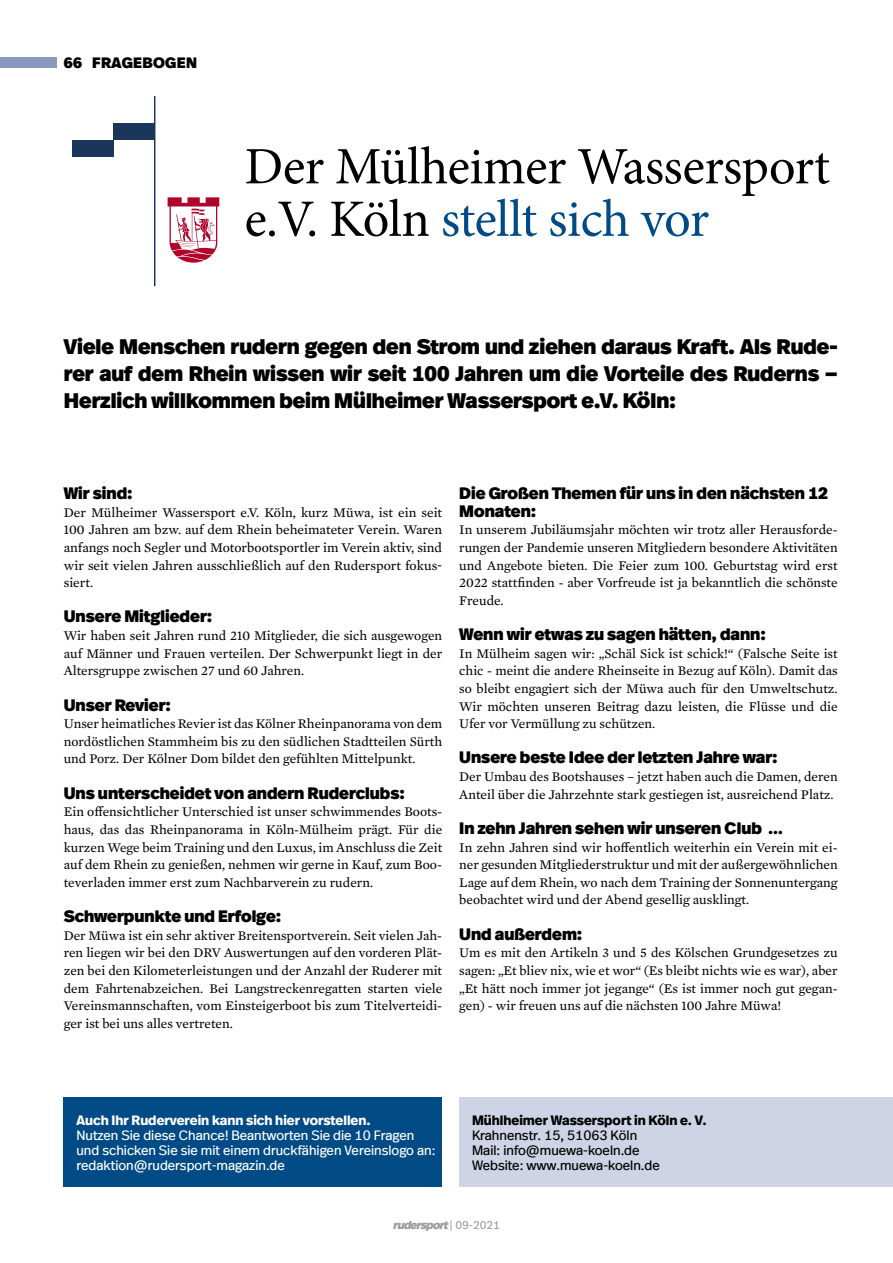
<style>
.page{position:relative;width:893px;height:1263px;background:#fff}
.page>*{position:absolute;margin:0;border:0;box-sizing:border-box;transform-origin:0 0}
.t1{font:52.5px/52.5px "Minion Pro";letter-spacing:-.015em;color:#000}
.t2{font:900 21px/27px "Real Head Offc Pro";color:#000;text-align:justify}
.t3{font:900 16.5px/17.5px "Real Head Offc Pro";color:#000}
.t4{font:900 15px "Real Head Offc Pro";letter-spacing:.025em;color:#000}
.t5{font:13.5px/17.7px "Mercury Text G2";color:#000;text-align:justify}
.t6{font:13.5px/15px "Real Head Offc Pro";color:#fff}
.t7{font:13.5px/15px "Real Head Offc Pro";color:#000}
.t8{font:700 13.5px "Real Head Offc Pro";color:#fff}
.t9{font:700 13.5px "Real Head Offc Pro";color:#000}
.t10{font:italic 900 11.25px "Real Head Offc Pro";color:#9c9d9d}
.s1{color:#004b85}
.s2{font-weight:400;font-style:normal}
</style>
<div class="page">
<div style="left:0;top:58px;width:56px;height:10px;background:#8898bf"></div>
<div style="left:64px;top:1097px;width:378px;height:89px;background:#004b85"></div>
<div style="left:459px;top:1097px;width:434px;height:89px;background:#ced3e5"></div>
<svg style="left:168px;top:197px;width:51px;height:66px"></svg>
<div style="left:72px;top:140px;width:41px;height:17px;background:#1a365a"></div>
<div style="left:113px;top:123px;width:42px;height:17px;background:#1a365a"></div>
<hr style="left:155px;top:96px;width:1px;height:190px;background:#1a365a">
<p class="t4" style="left:64px;top:50px;width:135px">66 FRAGEBOGEN</p>
<h1 class="t1" style="left:244px;top:141px;width:587px">Der Mülheimer Wassersport e.V. Köln <span class="s1">stellt sich vor</span></h1>
<h2 class="t2" style="left:64px;top:331px;width:775px">Viele Menschen rudern gegen den Strom und ziehen daraus Kraft. Als Rude&shy;rer auf dem Rhein wissen wir seit 100 Jahren um die Vorteile des Ruderns – Herzlich willkommen beim Mülheimer Wassersport e.V. Köln:</h2>
<p class="t3" style="left:64px;top:483px;width:70px">Wir sind:</p>
<p class="t5" style="left:64px;top:503px;width:380px">Der Mülheimer Wassersport e.V. Köln, kurz Müwa, ist ein seit 100 Jahren am bzw. auf dem Rhein beheimateter Verein. Waren anfangs noch Segler und Motorbootsportler im Verein aktiv, sind wir seit vielen Jahren ausschließlich auf den Rudersport fokus&shy;siert.</p>
<p class="t3" style="left:64px;top:606px;width:150px">Unsere Mitglieder:</p>
<p class="t5" style="left:64px;top:626px;width:380px">Wir haben seit Jahren rund 210 Mitglieder, die sich ausgewogen auf Männer und Frauen verteilen. Der Schwerpunkt liegt in der Altersgruppe zwischen 27 und 60 Jahren.</p>
<p class="t3" style="left:64px;top:694px;width:109px">Unser Revier:</p>
<p class="t5" style="left:64px;top:714px;width:380px">Unser heimatliches Revier ist das Kölner Rheinpanorama von dem nordöstlichen Stammheim bis zu den südlichen Stadtteilen Sürth und Porz. Der Kölner Dom bildet den gefühlten Mittelpunkt.</p>
<p class="t3" style="left:64px;top:783px;width:343px">Uns unterscheidet von andern Ruderclubs:</p>
<p class="t5" style="left:64px;top:802px;width:380px">Ein offensichtlicher Unterschied ist unser schwimmendes Boots&shy;haus, das das Rheinpanorama in Köln-Mülheim prägt. Für die kurzen Wege beim Training und den Luxus, im Anschluss die Zeit auf dem Rhein zu genießen, nehmen wir gerne in Kauf, zum Boo&shy;teverladen immer erst zum Nachbarverein zu rudern.</p>
<p class="t3" style="left:64px;top:906px;width:219px">Schwerpunkte und Erfolge:</p>
<p class="t5" style="left:64px;top:926px;width:380px">Der Müwa ist ein sehr aktiver Breitensportverein. Seit vielen Jah&shy;ren liegen wir bei den DRV Auswertungen auf den vorderen Plät&shy;zen bei den Kilometerleistungen und der Anzahl der Ruderer mit dem Fahrtenabzeichen. Bei Langstreckenregatten starten viele Vereinsmannschaften, vom Einsteigerboot bis zum Titelverteidi&shy;ger ist bei uns alles vertreten.</p>
<p class="t3" style="left:459px;top:483px;width:370px">Die Großen Themen für uns in den nächsten 12<br>Monaten:</p>
<p class="t5" style="left:459px;top:520px;width:380px">In unserem Jubiläumsjahr möchten wir trotz aller Herausforde&shy;rungen der Pandemie unseren Mitgliedern besondere Aktivitäten und Angebote bieten. Die Feier zum 100. Geburtstag wird erst 2022 stattfinden - aber Vorfreude ist ja bekanntlich die schönste Freude.</p>
<p class="t3" style="left:459px;top:624px;width:308px">Wenn wir etwas zu sagen hätten, dann:</p>
<p class="t5" style="left:459px;top:644px;width:380px">In Mülheim sagen wir: „Schäl Sick ist schick!“ (Falsche Seite ist chic - meint die andere Rheinseite in Bezug auf Köln). Damit das so bleibt engagiert sich der Müwa auch für den Umweltschutz.<br>Wir möchten unseren Beitrag dazu leisten, die Flüsse und die Ufer vor Vermüllung zu schützen.</p>
<p class="t3" style="left:459px;top:747px;width:320px">Unsere beste Idee der letzten Jahre war:</p>
<p class="t5" style="left:459px;top:767px;width:380px">Der Umbau des Bootshauses – jetzt haben auch die Damen, deren<br>Anteil über die Jahrzehnte stark gestiegen ist, ausreichend Platz.</p>
<p class="t3" style="left:459px;top:818px;width:325px">In zehn Jahren sehen wir unseren Club …</p>
<p class="t5" style="left:459px;top:837px;width:380px">In zehn Jahren sind wir hoffentlich weiterhin ein Verein mit ei&shy;ner gesunden Mitgliederstruktur und mit der außergewöhnlichen Lage auf dem Rhein, wo nach dem Training der Sonnenuntergang beobachtet wird und der Abend gesellig ausklingt.</p>
<p class="t3" style="left:459px;top:924px;width:125px">Und außerdem:</p>
<p class="t5" style="left:459px;top:943px;width:380px">Um es mit den Artikeln 3 und 5 des Kölschen Grundgesetzes zu sagen: „Et bliev nix, wie et wor“ (Es bleibt nichts wie es war), aber „Et hätt noch immer jot jegange“ (Es ist immer noch gut gegan&shy;gen) - wir freuen uns auf die nächsten 100 Jahre Müwa!</p>
<p class="t8" style="left:76px;top:1108px;width:296px">Auch Ihr Ruderverein kann sich hier vorstellen.</p>
<p class="t6" style="left:76px;top:1126px;width:360px">Nutzen Sie diese Chance! Beantworten Sie die 10 Fragen und schicken Sie sie mit einem druckfähigen Vereinslogo an: redaktion@rudersport-magazin.de</p>
<p class="t9" style="left:472px;top:1108px;width:236px">Mühlheimer Wassersport in Köln e. V.</p>
<p class="t7" style="left:472px;top:1126px;width:189px">Krahnenstr. 15, 51063 Köln<br>Mail: info@muewa-koeln.de<br>Website: www.muewa-koeln.de</p>
<p class="t10" style="left:393px;top:1215px;width:109px">rudersport <span class="s2">| 0 9 - 2 0 2 1</span></p>
</div>
